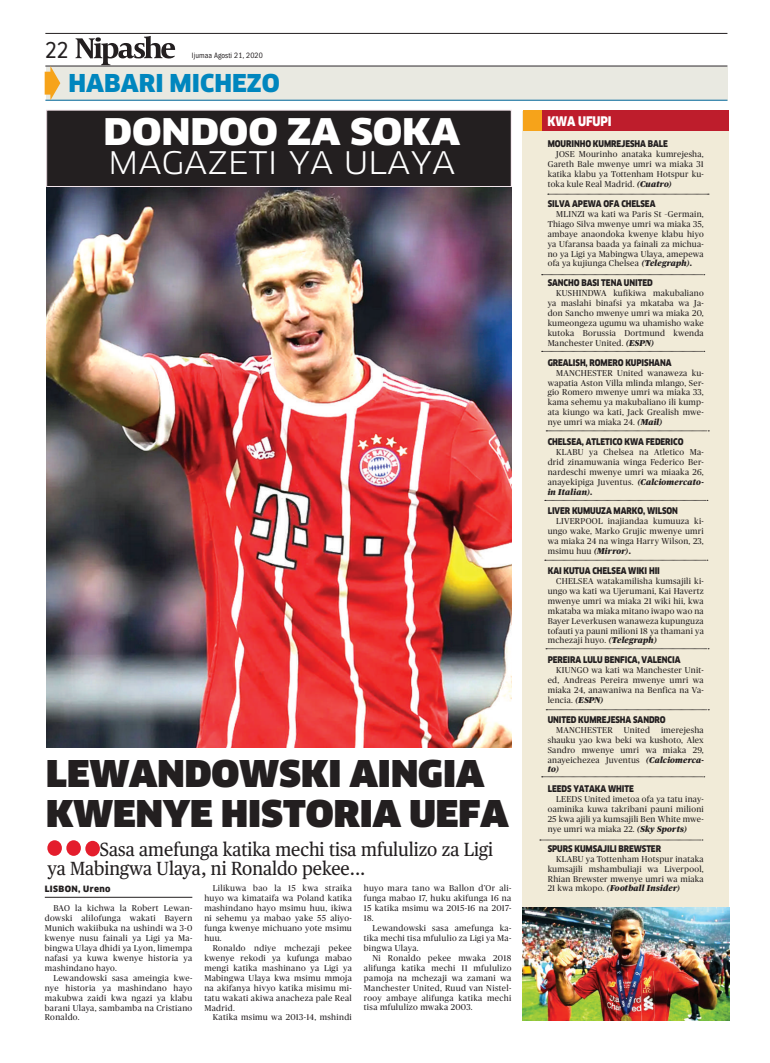
<style>
.page{position:relative;width:770px;height:1063px;background:#fff}
.page>*{position:absolute;margin:0;border:0;box-sizing:border-box;transform-origin:0 0}
.t1{font:900 36px/40px "Clan LF";color:#231f20}
.t2{font:900 35.9px "Clan OSF";color:#fff;scale:1.1 1}
.t3{font:30.4px "Clan OSF";letter-spacing:-.005em;color:#fff;scale:1.1 1}
.t4{font:900 24px "Clan OSF";color:#0086be}
.t5{font:24px "Proxima Nova Cond";color:#231f20}
.t6{font:19px/19px "Publico Text";color:#231f20;scale:.93 1}
.t7{font:900 12.9px "Clan OSF";letter-spacing:-.01em;color:#fff;scale:.86 1}
.t8{font:900 9px "Clan OSF";letter-spacing:-.01em;color:#231f20;scale:.86 1}
.t9{font:8.5px/9.9px "Publico";letter-spacing:.03em;color:#231f20;text-align:justify}
.t10{font:900 8.5px "Clan";letter-spacing:.04em;color:#231f20}
.t11{font:condensed 8px "Franklin Gothic";letter-spacing:.01em;color:#231f20}
.s1{font-weight:900;font-style:italic}
</style>
<div class="page">
<hr style="left:45px;top:33px;width:682px;height:1px;background:#231f20">
<hr style="left:45px;top:66px;width:682px;height:1px;background:#231f20">
<div style="left:46px;top:67px;width:681px;height:33px;background:#e9e9e1"></div>
<hr style="left:45px;top:100px;width:682px;height:1px;background:#00689e">
<svg style="left:76px;top:36px;width:99px;height:29px"></svg>
<svg style="left:45px;top:66px;width:15px;height:34px"></svg>
<div style="left:47px;top:840px;width:15px;height:16px;background:#e41d2c;border-radius:50%"></div>
<div style="left:66px;top:840px;width:15px;height:16px;background:#e41d2c;border-radius:50%"></div>
<div style="left:85px;top:841px;width:15px;height:15px;background:#e41d2c;border-radius:50%"></div>
<div style="left:522px;top:111px;width:207px;height:910px;background:#f1ebd8"></div>
<div style="left:525px;top:111px;width:204px;height:20px;background:#be1d2c"></div>
<div style="left:522px;top:111px;width:19px;height:20px;background:#f6a31a"></div>
<div style="left:47px;top:110px;width:464px;height:77px;background:#231f20"></div>
<div style="left:46px;top:110px;width:466px;height:77px;border:1px solid #f3e5eb"></div>
<hr style="left:45px;top:897px;width:147px;height:1px;background:#231f20">
<svg style="left:547px;top:194px;width:162px;height:1px"></svg>
<svg style="left:541px;top:274px;width:163px;height:1px"></svg>
<svg style="left:541px;top:351px;width:163px;height:1px"></svg>
<svg style="left:546px;top:431px;width:163px;height:1px"></svg>
<svg style="left:545px;top:500px;width:163px;height:1px"></svg>
<svg style="left:545px;top:560px;width:163px;height:1px"></svg>
<svg style="left:546px;top:649px;width:163px;height:1px"></svg>
<svg style="left:546px;top:710px;width:163px;height:1px"></svg>
<svg style="left:541px;top:777px;width:163px;height:1px"></svg>
<svg style="left:540px;top:840px;width:163px;height:1px"></svg>
<img style="left:47px;top:187px;width:465px;height:561px">
<img style="left:522px;top:908px;width:207px;height:113px">
<h3 class="t5" style="left:45px;top:39px;width:25px">22</h3>
<p class="t11" style="left:192px;top:51px;width:72px">Ijumaa Agosti 21, 2020</p>
<h3 class="t4" style="left:68px;top:70px;width:213px">HABARI MICHEZO</h3>
<h2 class="t2" style="left:104px;top:112px;width:27px">DONDOO</h2>
<h2 class="t2" style="left:287px;top:112px;width:159px">ZA SOKA</h2>
<h3 class="t3" style="left:108px;top:146px;width:317px">MAGAZETI YA ULAYA</h3>
<h1 class="t1" style="left:46px;top:753px;width:464px">LEWANDOWSKI AINGIA<br>KWENYE HISTORIA UEFA</h1>
<h3 class="t6" style="left:47px;top:840px;width:481px;text-indent:52px">Sasa amefunga katika mechi tisa mfululizo za Ligi ya Mabingwa Ulaya, ni Ronaldo pekee...</h3>
<p class="t10" style="left:45px;top:884px;width:67px">LISBON, Ureno</p>
<p class="t9" style="left:45px;top:903px;width:149px;text-indent:8px">BAO la kichwa la Robert Lewan&shy;dowski alilofunga wakati Bayern Munich wakiibuka na ushindi wa 3-0 kwenye nusu fainali ya Ligi ya Ma&shy;bingwa Ulaya dhidi ya Lyon, limempa nafasi ya kuwa kwenye historia ya mashindano hayo.</p>
<p class="t9" style="left:45px;top:973px;width:149px;text-indent:8px">Lewandowski sasa ameingia kwe&shy;nye historia ya mashindano hayo makubwa zaidi kwa ngazi ya klabu barani Ulaya, sambamba na Cristiano Ronaldo.</p>
<p class="t9" style="left:204px;top:884px;width:149px;text-indent:8px">Lilikuwa bao la 15 kwa straika huyo wa kimataifa wa Poland katika mashindano hayo msimu huu, ikiwa ni sehemu ya mabao yake 55 aliyo&shy;funga kwenye michuano yote msimu huu.</p>
<p class="t9" style="left:204px;top:943px;width:149px;text-indent:8px">Ronaldo ndiye mchezaji pekee kwenye rekodi ya kufunga mabao mengi katika mashinano ya Ligi ya Mabingwa Ulaya kwa msimu mmoja na akifanya hivyo katika misimu mi&shy;tatu wakati akiwa anacheza pale Real Madrid.</p>
<p class="t9" style="left:213px;top:1013px;width:140px">Katika msimu wa 2013-14, mshindi</p>
<p class="t9" style="left:364px;top:884px;width:149px">huyo mara tano wa Ballon d’Or ali&shy;funga mabao 17, huku akifunga 16 na 15 katika msimu wa 2015-16 na 2017- 18.</p>
<p class="t9" style="left:364px;top:923px;width:149px;text-indent:8px">Lewandowski sasa amefunga ka&shy;tika mechi tisa mfululio za Ligi ya Ma&shy;bingwa Ulaya.</p>
<p class="t9" style="left:364px;top:953px;width:149px;text-indent:8px">Ni Ronaldo pekee mwaka 2018 alifunga katika mechi 11 mfululizo pamoja na mchezaji wa zamani wa Manchester United, Ruud van Nistel&shy;rooy ambaye alifunga katika mechi tisa mfululizo mwaka 2003.</p>
<h3 class="t7" style="left:547px;top:114px;width:74px">KWA UFUPI</h3>
<p class="t8" style="left:547px;top:139px;width:141px">MOURINHO KUMREJESHA BALE</p>
<p class="t9" style="left:547px;top:149px;width:158px;text-indent:8px">JOSE Mourinho anataka kumrejesha, Gareth Bale mwenye umri wa miaka 31 katika klabu ya Tottenham Hotspur ku&shy;toka kule Real Madrid. <span class="s1">(Cuatro)</span></p>
<p class="t8" style="left:547px;top:199px;width:127px">SILVA APEWA OFA CHELSEA</p>
<p class="t9" style="left:547px;top:209px;width:158px;text-indent:8px">MLINZI wa kati wa Paris St –Germain, Thiago Silva mwenye umri wa miaka 35, ambaye anaondoka kwenye klabu hiyo ya Ufaransa baada ya fainali za michua&shy;no ya Ligi ya Mabingwa Ulaya, amepewa ofa ya kujiunga Chelsea <span class="s1">(Telegraph).</span></p>
<p class="t8" style="left:547px;top:278px;width:124px">SANCHO BASI TENA UNITED</p>
<p class="t9" style="left:547px;top:288px;width:158px;text-indent:8px">KUSHINDWA kufikiwa makubaliano ya maslahi binafsi ya mkataba wa Ja&shy;don Sancho mwenye umri wa miaka 20, kumeongeza ugumu wa uhamisho wake kutoka Borussia Dortmund kwenda Manchester United. <span class="s1">(ESPN)</span></p>
<p class="t8" style="left:547px;top:357px;width:145px">GREALISH, ROMERO KUPISHANA</p>
<p class="t9" style="left:547px;top:368px;width:158px;text-indent:8px">MANCHESTER United wanaweza ku&shy;wapatia Aston Villa mlinda mlango, Ser&shy;gio Romero mwenye umri wa miaka 33, kama sehemu ya makubaliano ili kump&shy;ata kiungo wa kati, Jack Grealish mwe&shy;nye umri wa miaka 24. <span class="s1">(Mail)</span></p>
<p class="t8" style="left:547px;top:437px;width:159px">CHELSEA, ATLETICO KWA FEDERICO</p>
<p class="t9" style="left:547px;top:447px;width:158px;text-indent:8px">KLABU ya Chelsea na Atletico Ma&shy;drid zinamuwania winga Federico Ber&shy;nardeschi mwenye umri wa miaaka 26, anayekipiga Juventus. <span class="s1">(Calciomercato&shy;in Italian).</span></p>
<p class="t8" style="left:547px;top:506px;width:153px">LIVER KU MUUZA MARKO, WILSON</p>
<p class="t9" style="left:547px;top:516px;width:158px;text-indent:8px">LIVERPOOL inajiandaa kumuuza ki&shy;ungo wake, Marko Grujic mwenye umri wa miaka 24 na winga Harry Wilson, 23, msimu huu <span class="s1">(Mirror).</span></p>
<p class="t8" style="left:547px;top:566px;width:132px">KAI KUTUA CHELSEA WIKI HII</p>
<p class="t9" style="left:547px;top:576px;width:158px;text-indent:8px">CHELSEA watakamilisha kumsajili ki&shy;ungo wa kati wa Ujerumani, Kai Havertz mwenye umri wa miaka 21 wiki hii, kwa mkataba wa miaka mitano iwapo wao na Bayer Leverkusen wanaweza kupunguza tofauti ya pauni milioni 18 ya thamani ya mchezaji huyo. <span class="s1">(Telegraph)</span></p>
<p class="t8" style="left:547px;top:655px;width:156px">PEREIRA LULU BENFICA, VALENCIA</p>
<p class="t9" style="left:547px;top:665px;width:158px;text-indent:8px">KIUNGO wa kati wa Manchester Unit&shy;ed, Andreas Pereira mwenye umri wa miaka 24, anawaniwa na Benfica na Va&shy;lencia. <span class="s1">(ESPN)</span></p>
<p class="t8" style="left:547px;top:714px;width:139px">UNITED KUMREJESHA SANDRO</p>
<p class="t9" style="left:556px;top:725px;width:58px">MANCHESTER</p>
<p class="t9" style="left:624px;top:725px;width:27px">United</p>
<p class="t9" style="left:547px;top:725px;width:158px;text-indent:113px">imerejesha shauku yao kwa beki wa kushoto, Alex Sandro mwenye umri wa miaka 29, anayeichezea Juventus <span class="s1">(Calciomerca&shy;to)</span></p>
<p class="t8" style="left:547px;top:784px;width:102px">LEEDS YATAKA WHITE</p>
<p class="t9" style="left:547px;top:794px;width:158px;text-indent:8px">LEEDS United imetoa ofa ya tatu inay&shy;oaminika kuwa takribani pauni milioni 25 kwa ajili ya kumsajili Ben White mwe&shy;nye umri wa miaka 22. <span class="s1">(Sky Sports)</span></p>
<p class="t8" style="left:547px;top:843px;width:133px">SPU RS KU MSAJILI BREWSTER</p>
<p class="t9" style="left:547px;top:854px;width:158px;text-indent:8px">KLABU ya Tottenham Hotspur inataka kumsajili mshambuliaji wa Liverpool, Rhian Brewster mwenye umri wa miaka 21 kwa mkopo. <span class="s1">(Football Insider)</span></p>
</div>
